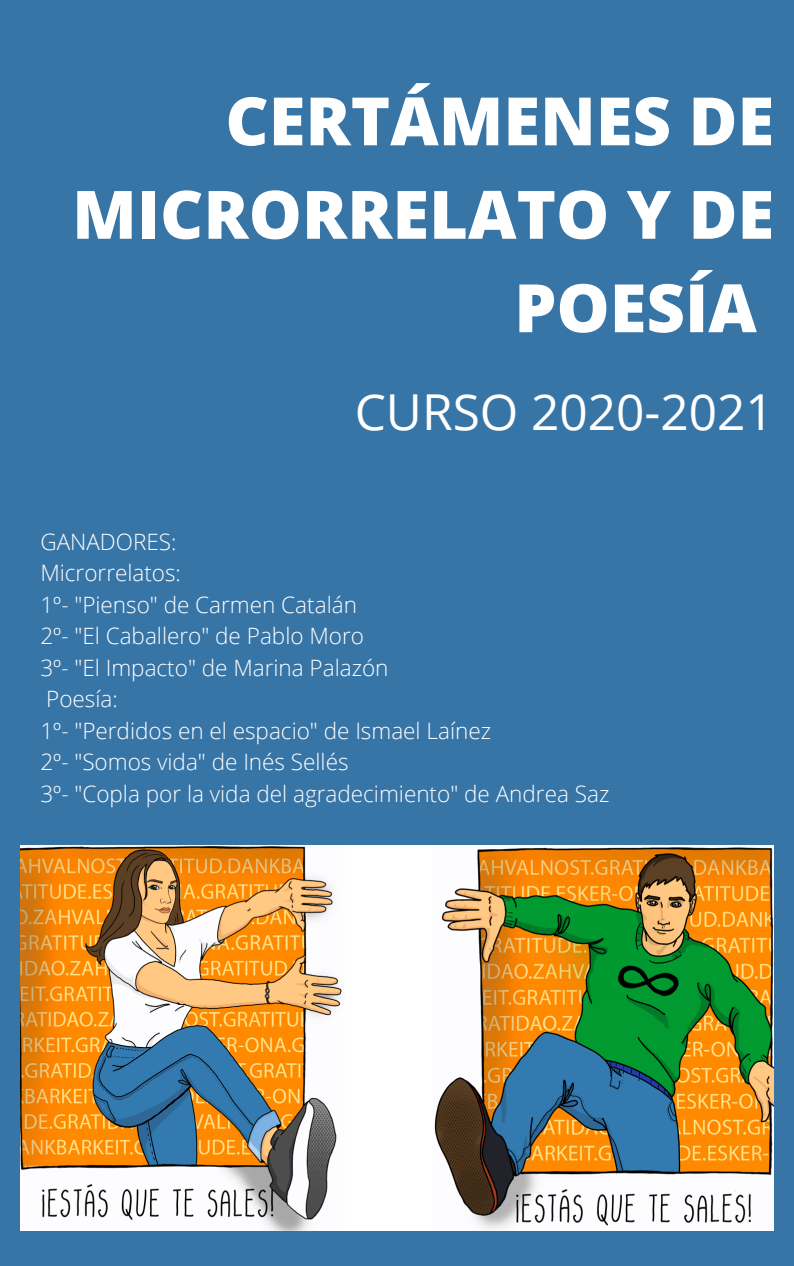
<style>
.page{position:relative;width:794px;height:1266px;background:#fff}
.page>*{position:absolute;margin:0;border:0;box-sizing:border-box;transform-origin:0 0}
.t1{font:800 66.75px/93.4px "Open Sans";color:#fff;text-align:right}
.t2{font:49.5px "Open Sans";color:#fff}
.t3{font:300 22.5px "Open Sans";color:#fff}
</style>
<div class="page">
<div style="left:0;top:0;width:793px;height:1266px;background:#3875a7"></div>
<img style="left:20px;top:845px;width:753px;height:385px">
<p class="t1" style="left:72px;top:73px;width:703px">CERTÁMENES DE<br>MICRORRELATO Y DE<br>POESÍA</p>
<p class="t2" style="left:354px;top:377px;width:420px">CURSO 2020-2021</p>
<p class="t3" style="left:40px;top:525px;width:137px">GANADORES:</p>
<p class="t3" style="left:40px;top:557px;width:142px">Microrrelatos:</p>
<p class="t3" style="left:40px;top:588px;width:318px">1º- "Pienso" de Carmen Catalán</p>
<p class="t3" style="left:40px;top:620px;width:325px">2º- "El Caballero" de Pablo Moro</p>
<p class="t3" style="left:40px;top:651px;width:349px">3º- "El Impacto" de Marina Palazón</p>
<p class="t3" style="left:46px;top:683px;width:73px">Poesía:</p>
<p class="t3" style="left:40px;top:714px;width:452px">1º- "Perdidos en el espacio" de Ismael Laínez</p>
<p class="t3" style="left:40px;top:746px;width:309px">2º- "Somos vida" de Inés Sellés</p>
<p class="t3" style="left:40px;top:777px;width:570px">3º- "Copla por la vida del agradecimiento" de Andrea Saz</p>
</div>
